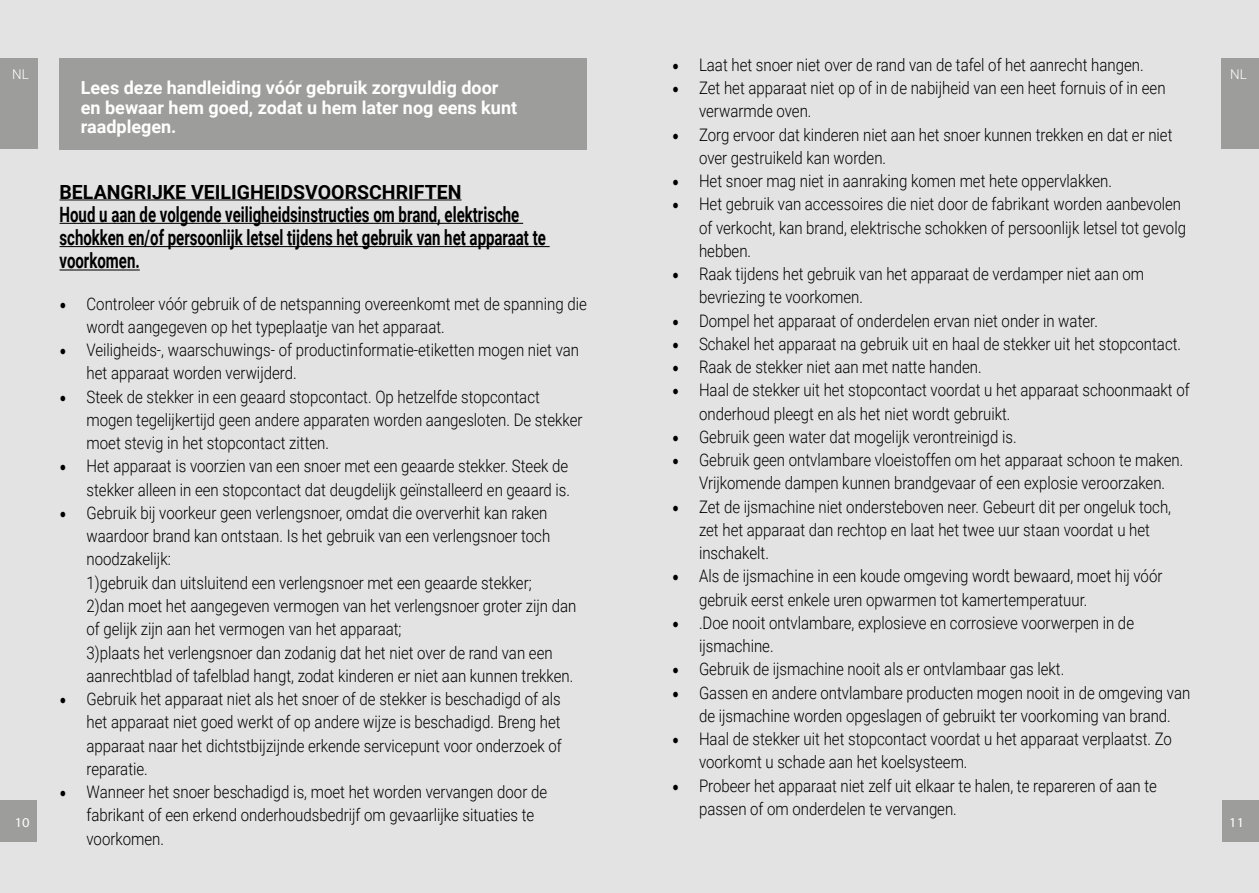
<style>
.page{position:relative;width:1259px;height:893px;background:#e3e3e3}
.page>*{position:absolute;margin:0;border:0;box-sizing:border-box;transform-origin:0 0}
.t1{font:700 21.15px/23.2px "Roboto";color:#000;scale:.71 1}
.t2{font:700 19.5px "Roboto";color:#000}
.t3{font:700 18px/19.5px "Roboto";color:#fff}
.t4{font:300 17.25px/23.2px "Roboto";color:#000;scale:.87 1}
.t5{font:13.5px "Myriad Variable Concept";color:#fff}
.t6{font:300 13.5px "Roboto";color:#fff}
.s1{font-family:"Minion Pro";font-weight:400;font-size:20.7px}
</style>
<div class="page">
<div style="left:0;top:801px;width:37px;height:41px;background:#9d9d9c"></div>
<div style="left:1221px;top:801px;width:38px;height:41px;background:#9d9d9c"></div>
<hr style="left:60px;top:199px;width:401px;height:1px;background:#000">
<hr style="left:60px;top:223px;width:463px;height:1px;background:#000">
<hr style="left:60px;top:246px;width:489px;height:1px;background:#000">
<hr style="left:60px;top:269px;width:80px;height:1px;background:#000">
<div style="left:0;top:58px;width:37px;height:91px;background:#9d9d9c"></div>
<div style="left:1221px;top:58px;width:38px;height:91px;background:#9d9d9c"></div>
<div style="left:60px;top:58px;width:527px;height:92px;background:#9d9d9c"></div>
<p class="t4" style="left:672px;top:52px;width:543px"><span class="s1">•</span> Laat het snoer niet over de rand van de tafel of het aanrecht hangen.</p>
<p class="t4" style="left:699px;top:76px;width:538px;text-indent:-27px"><span class="s1">•</span> Zet het apparaat niet op of in de nabijheid van een heet fornuis of in een verwarmde oven.</p>
<p class="t4" style="left:699px;top:122px;width:546px;text-indent:-27px"><span class="s1">•</span> Zorg ervoor dat kinderen niet aan het snoer kunnen trekken en dat er niet over gestruikeld kan worden.</p>
<p class="t4" style="left:672px;top:169px;width:507px"><span class="s1">•</span> Het snoer mag niet in aanraking komen met hete oppervlakken.</p>
<p class="t4" style="left:699px;top:192px;width:561px;text-indent:-27px"><span class="s1">•</span> Het gebruik van accessoires die niet door de fabrikant worden aanbevolen of verkocht, kan brand, elektrische schokken of persoonlijk letsel tot gevolg hebben.</p>
<p class="t4" style="left:699px;top:262px;width:513px;text-indent:-27px"><span class="s1">•</span> Raak tijdens het gebruik van het apparaat de verdamper niet aan om bevriezing te voorkomen.</p>
<p class="t4" style="left:672px;top:308px;width:491px"><span class="s1">•</span> Dompel het apparaat of onderdelen ervan niet onder in water.</p>
<p class="t4" style="left:672px;top:331px;width:586px"><span class="s1">•</span> Schakel het apparaat na gebruik uit en haal de stekker uit het stopcontact.</p>
<p class="t4" style="left:672px;top:355px;width:357px"><span class="s1">•</span> Raak de stekker niet aan met natte handen.</p>
<p class="t4" style="left:699px;top:378px;width:565px;text-indent:-27px"><span class="s1">•</span> Haal de stekker uit het stopcontact voordat u het apparaat schoonmaakt of onderhoud pleegt en als het niet wordt gebruikt.</p>
<p class="t4" style="left:672px;top:424px;width:398px"><span class="s1">•</span> Gebruik geen water dat mogelijk verontreinigd is.</p>
<p class="t4" style="left:672px;top:448px;width:589px;text-align:center"><span class="s1">•</span> Gebruik geen ontvlambare vloeistoffen om het apparaat schoon te maken.<br>Vrijkomende dampen kunnen brandgevaar of een explosie veroorzaken.</p>
<p class="t4" style="left:699px;top:494px;width:544px;text-indent:-27px"><span class="s1">•</span> Zet de ijsmachine niet ondersteboven neer. Gebeurt dit per ongeluk toch, zet het apparaat dan rechtop en laat het twee uur staan voordat u het inschakelt.</p>
<p class="t4" style="left:699px;top:564px;width:534px;text-indent:-27px"><span class="s1">•</span> Als de ijsmachine in een koude omgeving wordt bewaard, moet hij vóór gebruik eerst enkele uren opwarmen tot kamertemperatuur.</p>
<p class="t4" style="left:699px;top:610px;width:501px;text-indent:-27px"><span class="s1">•</span> .Doe nooit ontvlambare, explosieve en corrosieve voorwerpen in de ijsmachine.</p>
<p class="t4" style="left:672px;top:657px;width:452px"><span class="s1">•</span> Gebruik de ijsmachine nooit als er ontvlambaar gas lekt.</p>
<p class="t4" style="left:672px;top:680px;width:597px;text-align:center"><span class="s1">•</span> Gassen en andere ontvlambare producten mogen nooit in de omgeving van de ijsmachine worden opgeslagen of gebruikt ter voorkoming van brand.</p>
<p class="t4" style="left:699px;top:727px;width:545px;text-indent:-27px"><span class="s1">•</span> Haal de stekker uit het stopcontact voordat u het apparaat verplaatst. Zo voorkomt u schade aan het koelsysteem.</p>
<p class="t4" style="left:699px;top:773px;width:528px;text-indent:-27px"><span class="s1">•</span> Probeer het apparaat niet zelf uit elkaar te halen, te repareren of aan te passen of om onderdelen te vervangen.</p>
<p class="t6" style="left:12px;top:65px;width:18px">NL</p>
<p class="t6" style="left:1230px;top:65px;width:18px">NL</p>
<p class="t3" style="left:81px;top:77px;width:438px">Lees deze handleiding vóór gebruik zorgvuldig door en bewaar hem goed, zodat u hem later nog eens kunt raadplegen.</p>
<p class="t2" style="left:60px;top:178px;width:403px">BELANGRIJKE VEILIGHEIDSVOORSCHRIFTEN</p>
<p class="t1" style="left:60px;top:202px;width:686px">Houd u aan de volgende veiligheidsinstructies om brand, elektrische schokken en/of persoonlijk letsel tijdens het gebruik van het apparaat te voorkomen.</p>
<p class="t4" style="left:87px;top:291px;width:576px;text-indent:-27px"><span class="s1">•</span> Controleer vóór gebruik of de netspanning overeenkomt met de spanning die wordt aangegeven op het typeplaatje van het apparaat.</p>
<p class="t4" style="left:87px;top:338px;width:568px;text-indent:-27px"><span class="s1">•</span> Veiligheids-, waarschuwings- of productinformatie-etiketten mogen niet van het apparaat worden verwijderd.</p>
<p class="t4" style="left:87px;top:384px;width:571px;text-indent:-27px"><span class="s1">•</span> Steek de stekker in een geaard stopcontact. Op hetzelfde stopcontact mogen tegelijkertijd geen andere apparaten worden aangesloten. De stekker moet stevig in het stopcontact zitten.</p>
<p class="t4" style="left:60px;top:454px;width:588px;text-align:right"><span class="s1">•</span> Het apparaat is voorzien van een snoer met een geaarde stekker. Steek de stekker alleen in een stopcontact dat deugdelijk geïnstalleerd en geaard is.</p>
<p class="t4" style="left:87px;top:501px;width:564px;text-indent:-27px"><span class="s1">•</span> Gebruik bij voorkeur geen verlengsnoer, omdat die oververhit kan raken waardoor brand kan ontstaan. Is het gebruik van een verlengsnoer toch noodzakelijk:<br>1)gebruik dan uitsluitend een verlengsnoer met een geaarde stekker;<br>2)dan moet het aangegeven vermogen van het verlengsnoer groter zijn dan of gelijk zijn aan het vermogen van het apparaat;<br>3)plaats het verlengsnoer dan zodanig dat het niet over de rand van een aanrechtblad of tafelblad hangt, zodat kinderen er niet aan kunnen trekken.</p>
<p class="t4" style="left:87px;top:687px;width:548px;text-align:justify;text-indent:-27px"><span class="s1">•</span> Gebruik het apparaat niet als het snoer of de stekker is beschadigd of als het apparaat niet goed werkt of op andere wijze is beschadigd. Breng het apparaat naar het dichtstbijzijnde erkende servicepunt voor onderzoek of reparatie.</p>
<p class="t4" style="left:87px;top:780px;width:531px;text-indent:-27px"><span class="s1">•</span> Wanneer het snoer beschadigd is, moet het worden vervangen door de fabrikant of een erkend onderhoudsbedrijf om gevaarlijke situaties te voorkomen.</p>
<p class="t5" style="left:15px;top:814px;width:17px">10</p>
<p class="t5" style="left:1229px;top:814px;width:17px">11</p>
</div>
